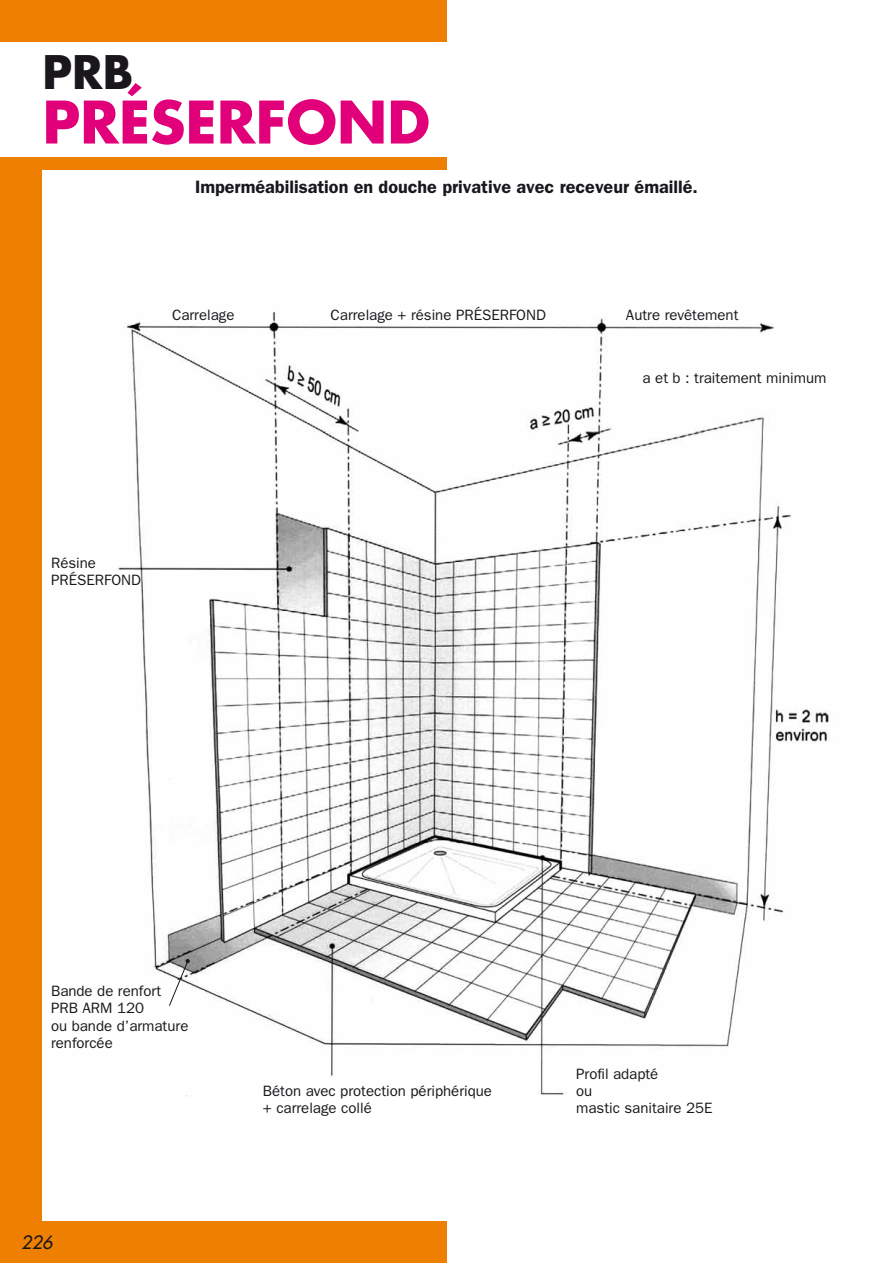
<style>
.page{position:relative;width:893px;height:1263px;background:#fff}
.page>*{position:absolute;margin:0;border:0;box-sizing:border-box;transform-origin:0 0}
.t1{font:700 57px "Futura";color:#e2007a}
.t2{font:700 45px "Futura";color:#1a171c}
.t3{font:600 18px "Franklin Gothic";color:#1a171c}
.t4{font:italic 18px "Futura";color:#1a171c}
.t5{font:15px/17.2px "Franklin Gothic";color:#1a171c}
</style>
<div class="page">
<div style="left:0;top:0;width:446px;height:1263px;background:#ee7f00"></div>
<div style="left:0;top:43px;width:451px;height:114px;background:#fff"></div>
<div style="left:43px;top:170px;width:807px;height:1050px;background:#fff"></div>
<img style="left:118px;top:311px;width:712px;height:786px">
<svg style="left:168px;top:959px;width:22px;height:48px"></svg>
<h2 class="t2" style="left:43px;top:41px;width:92px">PRB</h2>
<h1 class="t1" style="left:43px;top:83px;width:389px">PRÉSERFOND</h1>
<p class="t3" style="left:195px;top:176px;width:504px">Imperméabilisation en douche privative avec receveur émaillé.</p>
<p class="t5" style="left:172px;top:306px;width:64px">Carrelage</p>
<p class="t5" style="left:51px;top:554px;width:91px">Résine<br>PRÉSERFOND</p>
<p class="t5" style="left:331px;top:306px;width:217px">Carrelage + résine PRÉSERFOND</p>
<p class="t5" style="left:626px;top:306px;width:114px">Autre revêtement</p>
<p class="t5" style="left:643px;top:369px;width:185px">a et b : traitement minimum</p>
<p class="t5" style="left:51px;top:982px;width:139px">Bande de renfort<br>PRB ARM 120<br>ou bande d’armature renforcée</p>
<p class="t4" style="left:21px;top:1230px;width:33px">226</p>
<p class="t5" style="left:263px;top:1082px;width:231px">Béton avec protection périphérique + carrelage collé</p>
<p class="t5" style="left:576px;top:1064px;width:138px">Profil adapté<br>ou<br>mastic sanitaire 25E</p>
</div>
